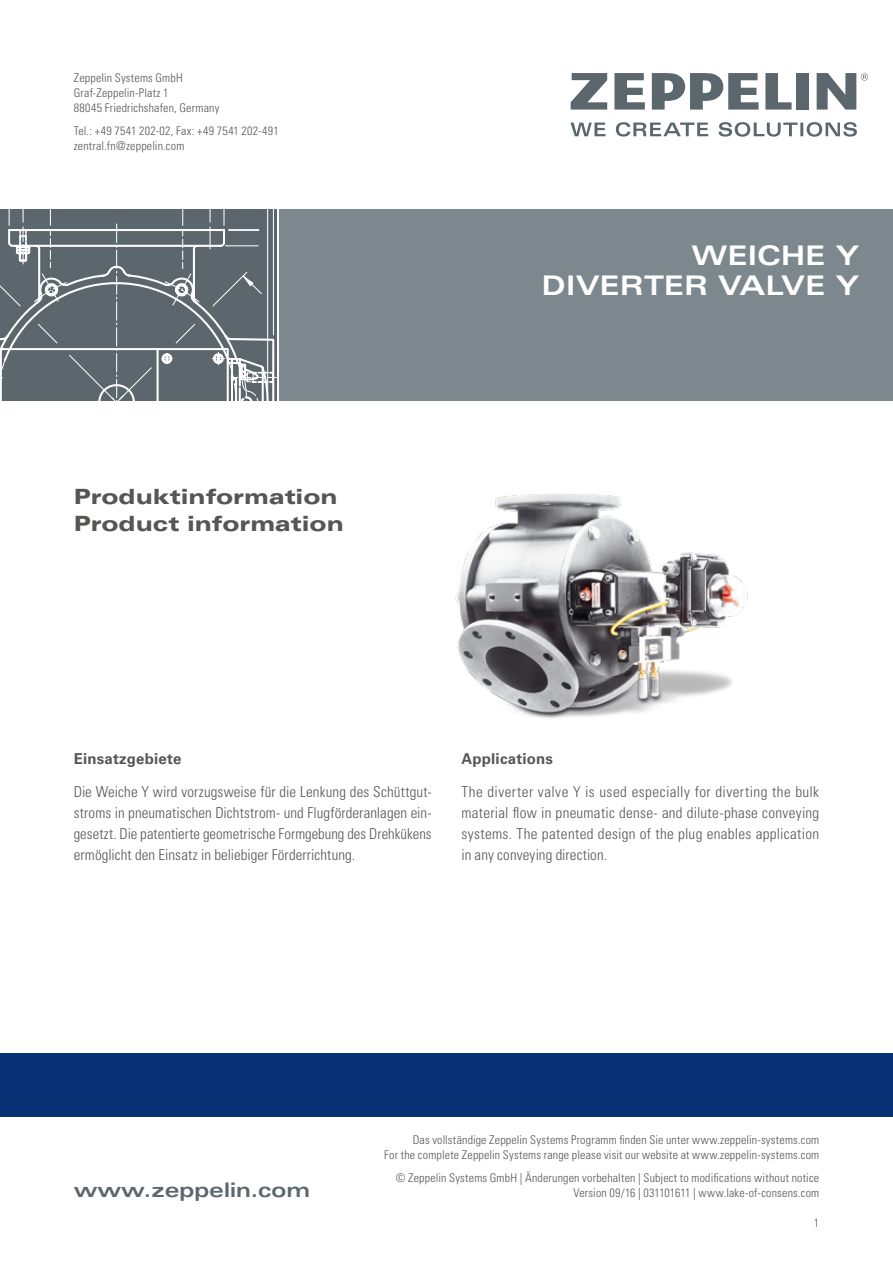
<style>
.page{position:relative;width:893px;height:1263px;background:#fff}
.page>*{position:absolute;margin:0;border:0;box-sizing:border-box;transform-origin:0 0}
.t1{font:700 expanded 27px/30px "Univers LT Std";color:#fff;text-align:right}
.t2{font:900 expanded 21px/27px "Univers LT Std";color:#565655}
.t3{font:700 expanded 20.1px "Univers LT Std";color:#5c676d}
.t4{font:300 condensed 15px/21px "Univers LT Std";letter-spacing:.01em;color:#565655;text-align:justify}
.t5{font:700 15px "Univers LT Std";letter-spacing:.015em;color:#565655}
.t6{font:300 condensed 12px/15px "Univers LT Std";letter-spacing:.015em;color:#565655;text-align:right}
</style>
<div class="page">
<svg style="left:571px;top:73px;width:36px;height:37px"></svg>
<svg style="left:817px;top:73px;width:51px;height:37px"></svg>
<div style="left:796px;top:73px;width:12px;height:37px;background:#5c676d"></div>
<svg style="left:765px;top:73px;width:27px;height:37px"></svg>
<svg style="left:614px;top:73px;width:31px;height:37px"></svg>
<svg style="left:652px;top:73px;width:107px;height:37px"></svg>
<svg style="left:570px;top:122px;width:287px;height:15px"></svg>
<div style="left:280px;top:209px;width:613px;height:191px;background:#7c888e"></div>
<hr style="left:402px;top:242px;width:1px;height:149px;background:#fff">
<hr style="left:451px;top:242px;width:1px;height:158px;background:#fff">
<svg style="left:0;top:209px;width:280px;height:191px;background:#6f787e"></svg>
<img style="left:455px;top:494px;width:293px;height:224px">
<div style="left:0;top:1053px;width:893px;height:64px;background:#083074"></div>
<p class="t6" style="left:74px;top:70px;width:147px;text-align:left">Zeppelin Systems GmbH<br>Graf-Zeppelin-Platz 1<br>88045 Friedrichshafen, Germany</p>
<p class="t6" style="left:74px;top:124px;width:206px;text-align:left">Tel.: +49 7541 202-02, Fax: +49 7541 202-491 zentral.fn@zeppelin.com</p>
<h2 class="t2" style="left:74px;top:483px;width:272px">Produktinformation<br>Product information</h2>
<h1 class="t1" style="left:542px;top:240px;width:319px">WEICHE Y<br>DIVERTER VALVE Y</h1>
<p class="t5" style="left:74px;top:749px;width:109px">Einsatzgebiete</p>
<p class="t4" style="left:74px;top:781px;width:359px">Die Weiche Y wird vorzugsweise für die Lenkung des Schüttgut&shy;stroms in pneumatischen Dichtstrom- und Flugförderanlagen ein&shy;gesetzt. Die patentierte geometrische Formgebung des Drehkükens ermöglicht den Einsatz in beliebiger Förderrichtung.</p>
<p class="t5" style="left:461px;top:749px;width:93px">Applications</p>
<p class="t4" style="left:461px;top:781px;width:359px">The diverter valve Y is used especially for diverting the bulk material flow in pneumatic dense- and dilute-phase conveying systems. The patented design of the plug enables application in any conveying direction.</p>
<h3 class="t3" style="left:74px;top:1178px;width:238px">www.zeppelin.com</h3>
<p class="t6" style="left:384px;top:1132px;width:436px">Das vollständige Zeppelin Systems Programm finden Sie unter www.zeppelin-systems.com<br>For the complete Zeppelin Systems range please visit our website at www.zeppelin-systems.com</p>
<p class="t6" style="left:396px;top:1171px;width:425px">© Zeppelin Systems GmbH | Änderungen vorbehalten | Subject to modifications without notice<br>Version 09/16 | 031101611 | www.lake-of-consens.com</p>
<p class="t6" style="left:814px;top:1215px;width:7px">1</p>
</div>
